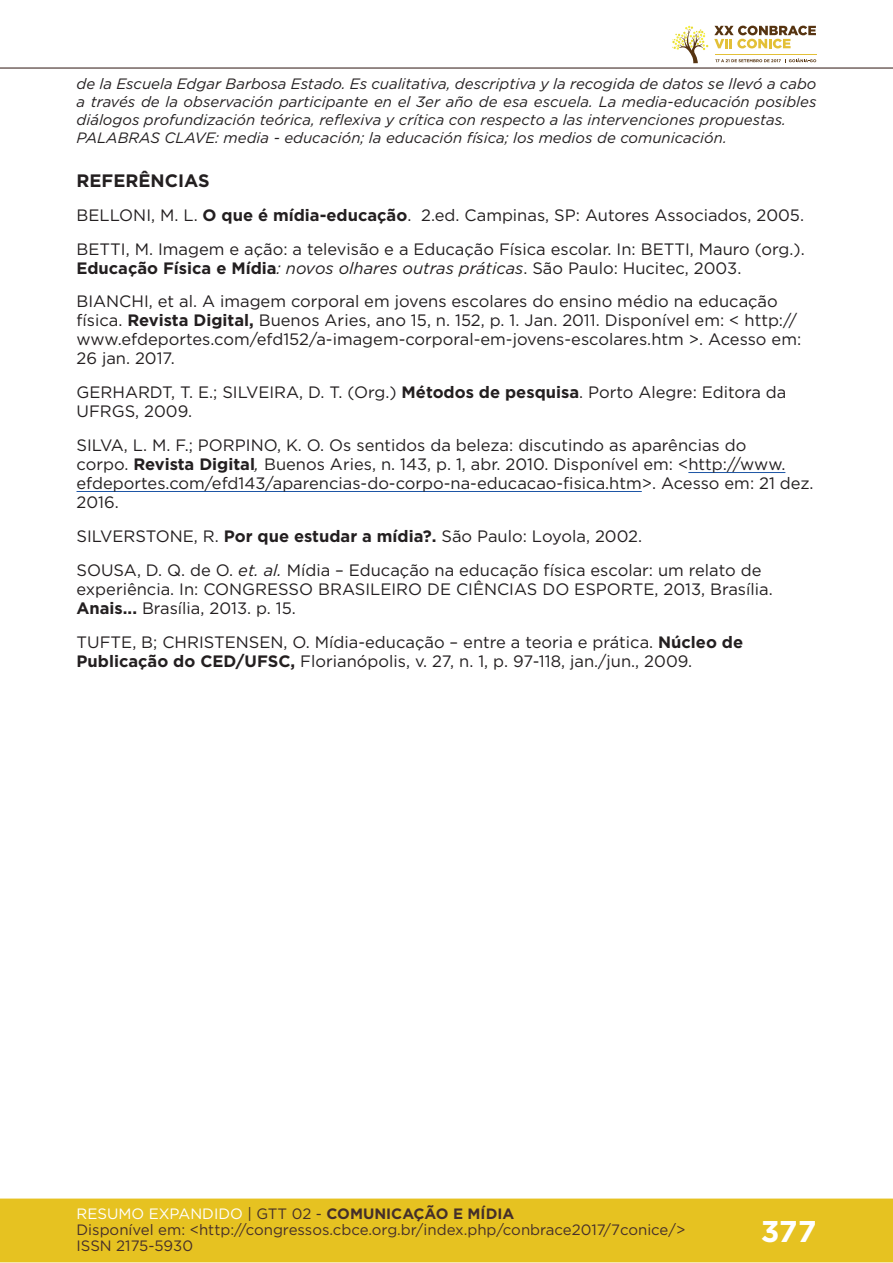
<style>
.page{position:relative;width:893px;height:1263px;background:#fff}
.page>*{position:absolute;margin:0;border:0;box-sizing:border-box;transform-origin:0 0}
.t1{font:700 30px "Gotham";color:#fff}
.t2{font:700 18px "Gotham";color:#231f20}
.t3{font:16.5px/18.9px "Gotham";color:#231f20}
.t4{font:italic 15px/18px "Gotham";color:#231f20}
.t5{font:15px/16px "Gotham";color:#462f2a}
.s1{font-weight:700}
.s2{font-style:italic}
.s3{color:#fff}
.s4{color:#442f2a}
.s5{font-weight:700;color:#442f2a}
</style>
<div class="page">
<div style="left:0;top:1198px;width:893px;height:64px;background:#e6c221;border:2px solid #e6c221"></div>
<hr style="left:0;top:67px;width:893px;height:2px;background:#442f2a">
<svg style="left:672px;top:26px;width:144px;height:37px"></svg>
<hr style="left:688px;top:472px;width:97px;height:1px;background:#1e56a6">
<hr style="left:77px;top:491px;width:565px;height:1px;background:#1e56a6">
<p class="t4" style="left:77px;top:74px;width:741px">de la Escuela Edgar Barbosa Estado. Es cualitativa, descriptiva y la recogida de datos se llevó a cabo a través de la observación participante en el 3er año de esa escuela. La media-educación posibles diálogos profundización teórica, reflexiva y crítica con respecto a las intervenciones propuestas.<br>PALABRAS CLAVE: media - educación; la educación física; los medios de comunicación.</p>
<p class="t2" style="left:77px;top:168px;width:135px">REFERÊNCIAS</p>
<p class="t3" style="left:77px;top:197px;width:730px;line-height:33.9px">BELLONI, M. L. <span class="s1">O que é mídia-educação</span>. 2.ed. Campinas, SP: Autores Associados, 2005.<br>BETTI, M. Imagem e ação: a televisão e a Educação Física escolar. In: BETTI, Mauro (org.).</p>
<p class="t3" style="left:77px;top:250px;width:703px;line-height:33.9px"><span class="s1">Educação Física e Mídia</span><span class="s2">: novos olhares outras práticas</span>. São Paulo: Hucitec, 2003.<br>BIANCHI, et al. A imagem corporal em jovens escolares do ensino médio na educação</p>
<p class="t3" style="left:77px;top:311px;width:726px">física. <span class="s1">Revista Digital,</span> Buenos Aries, ano 15, n. 152, p. 1. Jan. 2011. Disponível em: &lt; http:// www.efdeportes.com/efd152/a-imagem-corporal-em-jovens-escolares.htm &gt;. Acesso em:<br>26 jan. 2017.</p>
<p class="t3" style="left:77px;top:383px;width:711px">GERHARDT, T. E.; SILVEIRA, D. T. (Org.) <span class="s1">Métodos de pesquisa</span>. Porto Alegre: Editora da<br>UFRGS, 2009.</p>
<p class="t3" style="left:77px;top:436px;width:739px">SILVA, L. M. F.; PORPINO, K. O. Os sentidos da beleza: discutindo as aparências do<br>corpo. <span class="s1">Revista Digital</span><span class="s2">,</span> Buenos Aries, n. 143, p. 1, abr. 2010. Disponível em: &lt;http://www. efdeportes.com/efd143/aparencias-do-corpo-na-educacao-fisica.htm&gt;. Acesso em: 21 dez.<br>2016.</p>
<p class="t3" style="left:77px;top:519px;width:686px;line-height:33.9px">SILVERSTONE, R. <span class="s1">Por que estudar a mídia?.</span> São Paulo: Loyola, 2002.<br>SOUSA, D. Q. de O. <span class="s2">et. al.</span> Mídia – Educação na educação física escolar: um relato de</p>
<p class="t3" style="left:77px;top:579px;width:698px">experiência. In: CONGRESSO BRASILEIRO DE CIÊNCIAS DO ESPORTE, 2013, Brasília.<br><span class="s1">Anais...</span> Brasília, 2013. p. 15.</p>
<p class="t3" style="left:77px;top:632px;width:668px">TUFTE, B; CHRISTENSEN, O. Mídia-educação – entre a teoria e prática. <span class="s1">Núcleo de<br>Publicação do CED/UFSC,</span> Florianópolis, v. 27, n. 1, p. 97-118, jan./jun., 2009.</p>
<p class="t5" style="left:77px;top:1205px;width:610px"><span class="s3">RESUMO EXPANDIDO</span> <span class="s4">| GTT 02 -</span> <span class="s5">COMUNICAÇÃO E MÍDIA<br></span>Disponível em: &lt;http://congressos.cbce.org.br/index.php/conbrace2017/7conice/&gt;<br>ISSN 2175-5930</p>
<h1 class="t1" style="left:761px;top:1212px;width:57px">377</h1>
</div>
